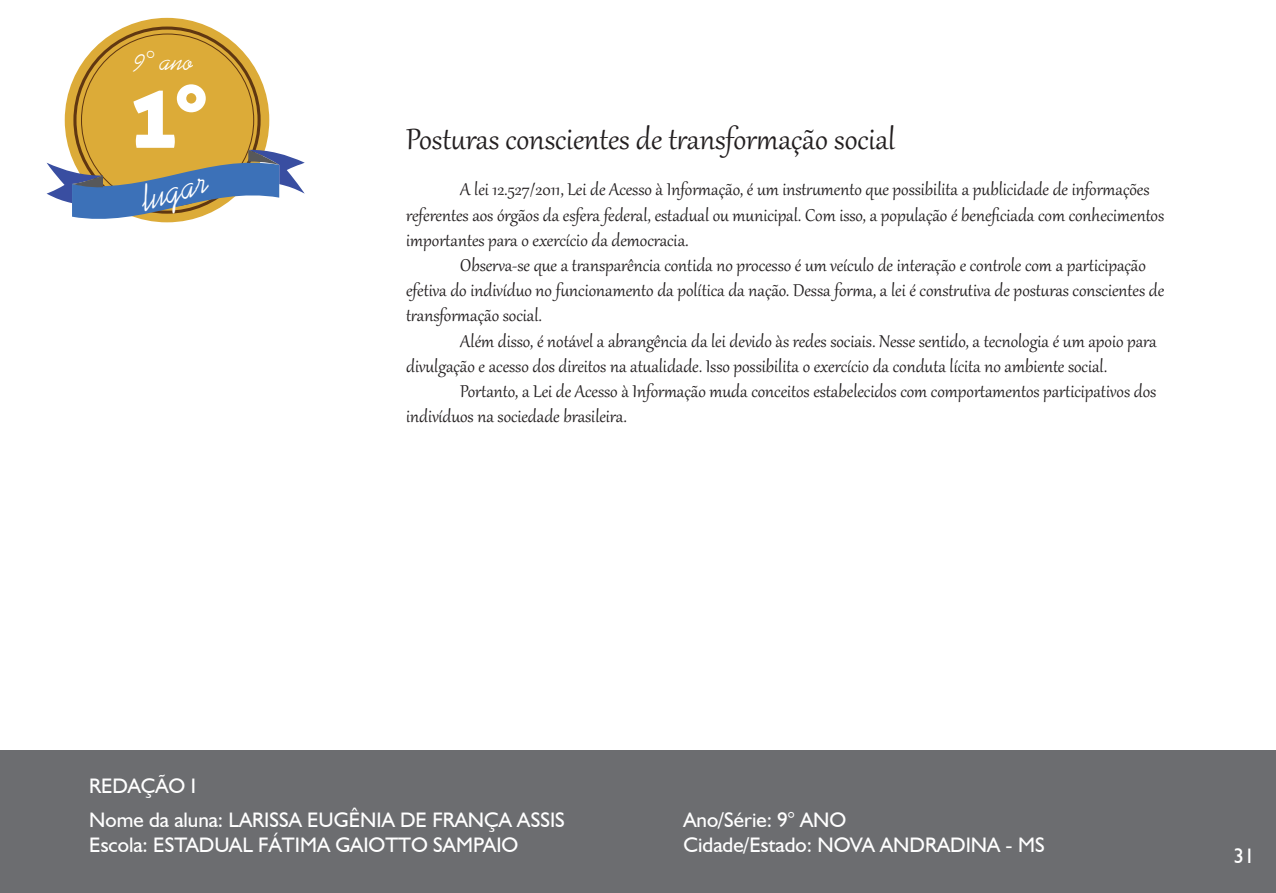
<style>
.page{position:relative;width:1276px;height:893px;background:#fff}
.page>*{position:absolute;margin:0;border:0;box-sizing:border-box;transform-origin:0 0}
.t1{font:87.45px "Aller Display";color:#fff}
.t2{font:36px "Gabriola";color:#231f20}
.t3{font:27.3px "Kaufmann BT";color:#fff}
.t4{font:21px/25.2px "Gabriola";color:#231f20}
.t5{font:21px/33.8px "Humanist 521 BT";color:#fff}
</style>
<div class="page">
<hr style="left:0;top:750px;width:1px;height:143px;background:#6c6d70">
<div style="left:1px;top:750px;width:1275px;height:143px;background:#6c6d70"></div>
<div style="left:65px;top:18px;width:204px;height:204px;background:#dcab38;border-radius:50%"></div>
<svg style="left:47px;top:150px;width:258px;height:73px"></svg>
<h3 class="t3" style="left:134px;top:45px;width:62px">9° ano</h3>
<h1 class="t1" style="left:130px;top:61px;width:80px">1°</h1>
<h2 class="t2" style="left:406px;top:115px;width:490px">Posturas conscientes de transformação social</h2>
<p class="t4" style="left:406px;top:175px;width:759px;text-indent:54px">A lei 12.527/2011, Lei de Acesso à Informação, é um instrumento que possibilita a publicidade de informações referentes aos órgãos da esfera federal, estadual ou municipal. Com isso, a população é beneficiada com conhecimentos importantes para o exercício da democracia.</p>
<p class="t4" style="left:406px;top:251px;width:759px;text-indent:54px">Observa-se que a transparência contida no processo é um veículo de interação e controle com a participação efetiva do indivíduo no funcionamento da política da nação. Dessa forma, a lei é construtiva de posturas conscientes de transformação social.</p>
<p class="t4" style="left:406px;top:327px;width:752px;text-indent:54px">Além disso, é notável a abrangência da lei devido às redes sociais. Nesse sentido, a tecnologia é um apoio para divulgação e acesso dos direitos na atualidade. Isso possibilita o exercício da conduta lícita no ambiente social.</p>
<p class="t4" style="left:406px;top:377px;width:751px;text-indent:54px">Portanto, a Lei de Acesso à Informação muda conceitos estabelecidos com comportamentos participativos dos indivíduos na sociedade brasileira.</p>
<p class="t5" style="left:89px;top:769px;width:477px">REDAÇÃO I<br>Nome da aluna: LARISSA EUGÊNIA DE FRANÇA ASSIS</p>
<p class="t5" style="left:683px;top:802px;width:164px">Ano/Série: 9° ANO</p>
<p class="t5" style="left:89px;top:828px;width:430px">Escola: ESTADUAL FÁTIMA GAIOTTO SAMPAIO</p>
<p class="t5" style="left:683px;top:828px;width:363px">Cidade/Estado: NOVA ANDRADINA - MS</p>
<p class="t5" style="left:1233px;top:839px;width:23px">31</p>
</div>
